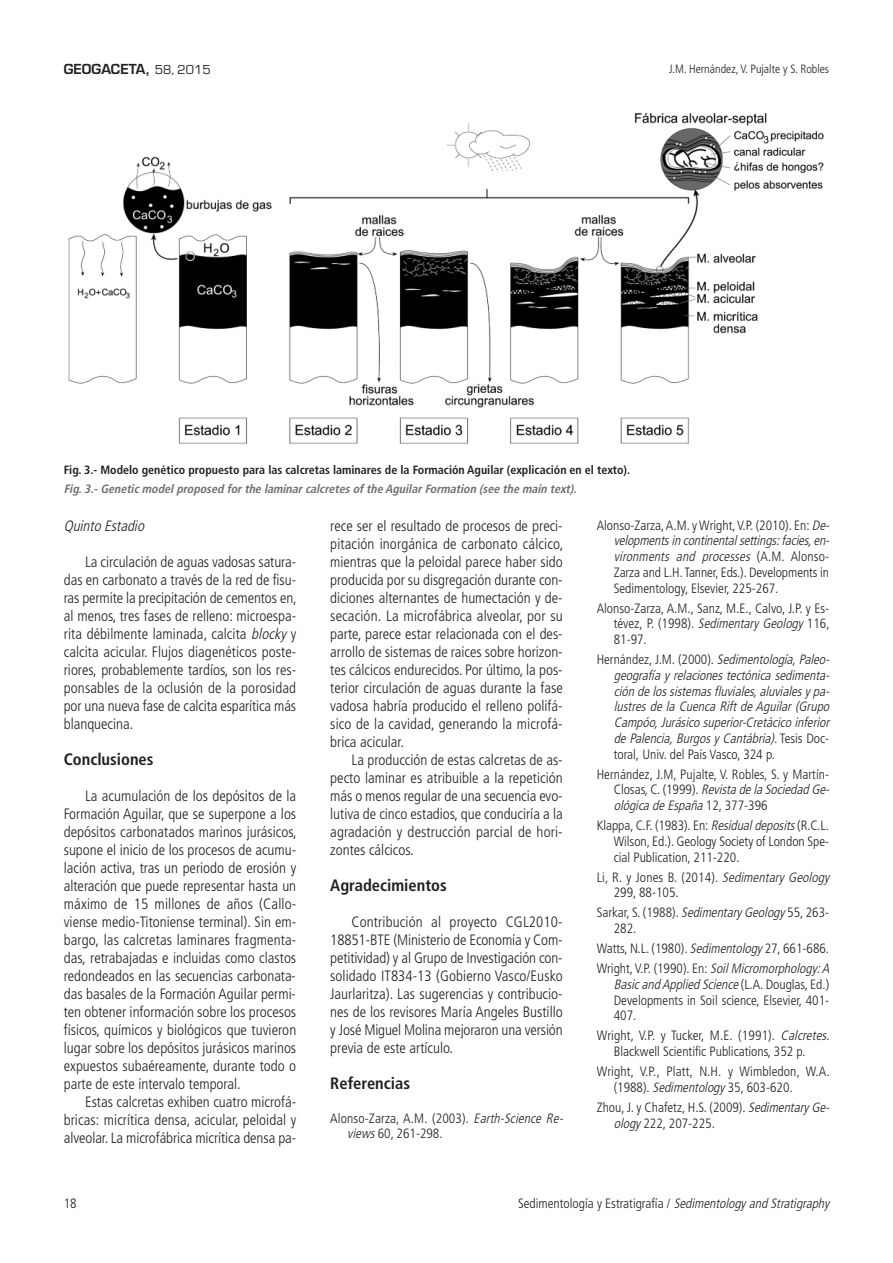
<style>
.page{position:relative;width:893px;height:1263px;background:#fff}
.page>*{position:absolute;margin:0;border:0;box-sizing:border-box;transform-origin:0 0}
.t1{font:700 condensed 16.5px "Frutiger";color:#231f20}
.t2{font:300 condensed 15px/18px "Frutiger";color:#231f20;text-align:justify}
.t3{font:italic 300 condensed 15px "Frutiger";color:#231f20}
.t4{font:300 condensed 13.5px/15.8px "Frutiger";color:#231f20}
.t5{font:italic 300 condensed 13.5px/15.8px "Frutiger";color:#231f20}
.t6{font:600 13.5px "Eurostile";color:#231f20}
.t7{font:700 condensed 12px "Frutiger";color:#231f20}
.t8{font:italic 700 condensed 12px "Frutiger";color:#6c6d70}
.t9{font:300 condensed 12px "Frutiger";color:#231f20}
.s1{font-weight:400}
.s2{font-style:italic}
.s3{font-style:normal}
</style>
<div class="page">
<img style="left:68px;top:113px;width:756px;height:331px">
<p class="t6" style="left:64px;top:64px;width:148px">GEOGACETA, <span class="s1">58, 2015</span></p>
<p class="t9" style="left:669px;top:64px;width:162px">J.M. Hernández, V. Pujalte y S. Robles</p>
<p class="t7" style="left:64px;top:465px;width:568px">Fig. 3.- Modelo genético propuesto para las calcretas laminares de la Formación Aguilar (explicación en el texto).</p>
<p class="t8" style="left:64px;top:484px;width:517px">Fig. 3.- Genetic model proposed for the laminar calcretes of the Aguilar Formation (see the main text).</p>
<p class="t3" style="left:64px;top:519px;width:85px">Quinto Estadio</p>
<p class="t2" style="left:64px;top:554px;width:234px;text-indent:21px">La circulación de aguas vadosas satura&shy;das en carbonato a través de la red de fisu&shy;ras permite la precipitación de cementos en, al menos, tres fases de relleno: microespa&shy;rita débilmente laminada, calcita <span class="s2">blocky</span> y calcita acicular. Flujos diagenéticos poste&shy;riores, probablemente tardíos, son los res&shy;ponsables de la oclusión de la porosidad por una nueva fase de calcita esparítica más blanquecina.</p>
<p class="t1" style="left:64px;top:752px;width:91px">Conclusiones</p>
<p class="t2" style="left:64px;top:788px;width:234px;text-indent:21px">La acumulación de los depósitos de la Formación Aguilar, que se superpone a los depósitos carbonatados marinos jurásicos, supone el inicio de los procesos de acumu&shy;lación activa, tras un periodo de erosión y alteración que puede representar hasta un máximo de 15 millones de años (Callo&shy;viense medio-Titoniense terminal). Sin em&shy;bargo, las calcretas laminares fragmenta&shy;das, retrabajadas e incluidas como clastos redondeados en las secuencias carbonata&shy;das basales de la Formación Aguilar permi&shy;ten obtener información sobre los procesos físicos, químicos y biológicos que tuvieron lugar sobre los depósitos jurásicos marinos expuestos subaéreamente, durante todo o parte de este intervalo temporal.</p>
<p class="t2" style="left:64px;top:1094px;width:234px;text-indent:21px">Estas calcretas exhiben cuatro microfá&shy;bricas: micrítica densa, acicular, peloidal y alveolar. La microfábrica micrítica densa pa-</p>
<p class="t2" style="left:330px;top:518px;width:234px">rece ser el resultado de procesos de preci&shy;pitación inorgánica de carbonato cálcico, mientras que la peloidal parece haber sido producida por su disgregación durante con&shy;diciones alternantes de humectación y de&shy;secación. La microfábrica alveolar, por su parte, parece estar relacionada con el des&shy;arrollo de sistemas de raices sobre horizon&shy;tes cálcicos endurecidos. Por último, la pos&shy;terior circulación de aguas durante la fase vadosa habría producido el relleno polifá&shy;sico de la cavidad, generando la microfá&shy;brica acicular.</p>
<p class="t2" style="left:330px;top:752px;width:234px;text-indent:21px">La producción de estas calcretas de as&shy;pecto laminar es atribuible a la repetición más o menos regular de una secuencia evo&shy;lutiva de cinco estadios, que conduciría a la agradación y destrucción parcial de hori&shy;zontes cálcicos.</p>
<p class="t1" style="left:330px;top:878px;width:118px">Agradecimientos</p>
<p class="t2" style="left:330px;top:914px;width:234px;text-indent:21px">Contribución al proyecto CGL2010- 18851-BTE (Ministerio de Economía y Com&shy;petitividad) y al Grupo de Investigación con&shy;solidado IT834-13 (Gobierno Vasco/Eusko Jaurlaritza). Las sugerencias y contribucio&shy;nes de los revisores María Angeles Bustillo y José Miguel Molina mejoraron una versión previa de este artículo.</p>
<p class="t1" style="left:330px;top:1076px;width:81px">Referencias</p>
<p class="t4" style="left:347px;top:1111px;width:220px;text-indent:-17px">Alonso-Zarza, A.M. (2003). <span class="s2">Earth-Science Re&shy;views</span>60, 261-298.</p>
<p class="t4" style="left:614px;top:518px;width:220px;text-indent:-17px">Alonso-Zarza,A.M. yWright,V.P. (2010). En: <span class="s2">De&shy;velopments in continental settings: facies, en&shy;vironments and processes</span> ( A . M . A l o n s o - Zarza and L.H. Tanner, Eds.). Developments in Sedimentology, Elsevier, 225-267.</p>
<p class="t4" style="left:614px;top:601px;width:217px;text-align:justify;text-indent:-17px">Alonso-Zarza, A.M., Sanz, M.E., Calvo, J.P. y Es&shy;tévez, P. (1998). <span class="s2">Sedimentary Geology</span> 116, 81-97.</p>
<p class="t5" style="left:614px;top:653px;width:220px;text-indent:-17px"><span class="s3">Hernández, J.M. (2000).</span> Sedimentología,Paleo&shy;geografía y relaciones tectónica sedimenta&shy;ción de los sistemas fluviales, aluviales y pa&shy;lustres de la Cuenca Rift de Aguilar (Grupo Campóo, Jurásico superior-Cretácico inferior de Palencia, Burgos y Cantábria)<span class="s3">. Te s i s D o c - toral, Univ. del País Vasco, 324 p.</span></p>
<p class="t4" style="left:614px;top:767px;width:220px;text-indent:-17px">Hernández, J.M, Pujalte, V. Robles, S. y Martín-<br>Closas, C. (1999). <span class="s2">RevistadelaSociedadGe&shy;ológica de España</span> 12, 377-396</p>
<p class="t4" style="left:614px;top:819px;width:217px;text-align:justify;text-indent:-17px">Klappa, C.F. (1983). En: <span class="s2">Residualdeposits</span>(R.C.L.<br>Wilson, Ed.). Geology Society of London Spe&shy;cial Publication, 211-220.</p>
<p class="t4" style="left:614px;top:870px;width:217px;text-indent:-17px">Li, R. y Jones B. (2014). <span class="s2">Sedimentary Geology<br></span>299, 88-105.</p>
<p class="t4" style="left:614px;top:906px;width:217px;text-indent:-17px">Sarkar, S. (1988). <span class="s2">Sedimentary Geology</span> 55, 263-<br>282.</p>
<p class="t4" style="left:597px;top:940px;width:237px;line-height:20px">Watts, N.L. (1980). <span class="s2">Sedimentology</span> 27, 661-686.<br>Wright, V.P. (1990). En: <span class="s2">SoilMicromorphology:A</span></p>
<p class="t4" style="left:614px;top:977px;width:217px;text-align:justify"><span class="s2">BasicandAppliedScience</span>(L.A. Douglas, Ed.)<br>Developments in Soil science, Elsevier, 401- 407.</p>
<p class="t4" style="left:597px;top:1029px;width:234px;text-align:center">Wright, V.P. y Tucker, M.E. (1991). <span class="s2">Calcretes</span>.<br>Blackwell Scientific Publications, 352 p.</p>
<p class="t4" style="left:614px;top:1065px;width:217px;text-indent:-17px">Wright, V.P., Platt, N.H. y Wimbledon, W.A. (1988). <span class="s2">Sedimentology</span> 35, 603-620.</p>
<p class="t4" style="left:614px;top:1100px;width:220px;text-indent:-17px">Zhou, J. y Chafetz, H.S. (2009). <span class="s2">Sedimentary Ge&shy;ology</span> 222, 207-225.</p>
<p class="t4" style="left:64px;top:1197px;width:14px">18</p>
<p class="t4" style="left:518px;top:1197px;width:313px">Sedimentología y Estratigrafía / <span class="s2">Sedimentology andStratigraphy</span></p>
</div>
